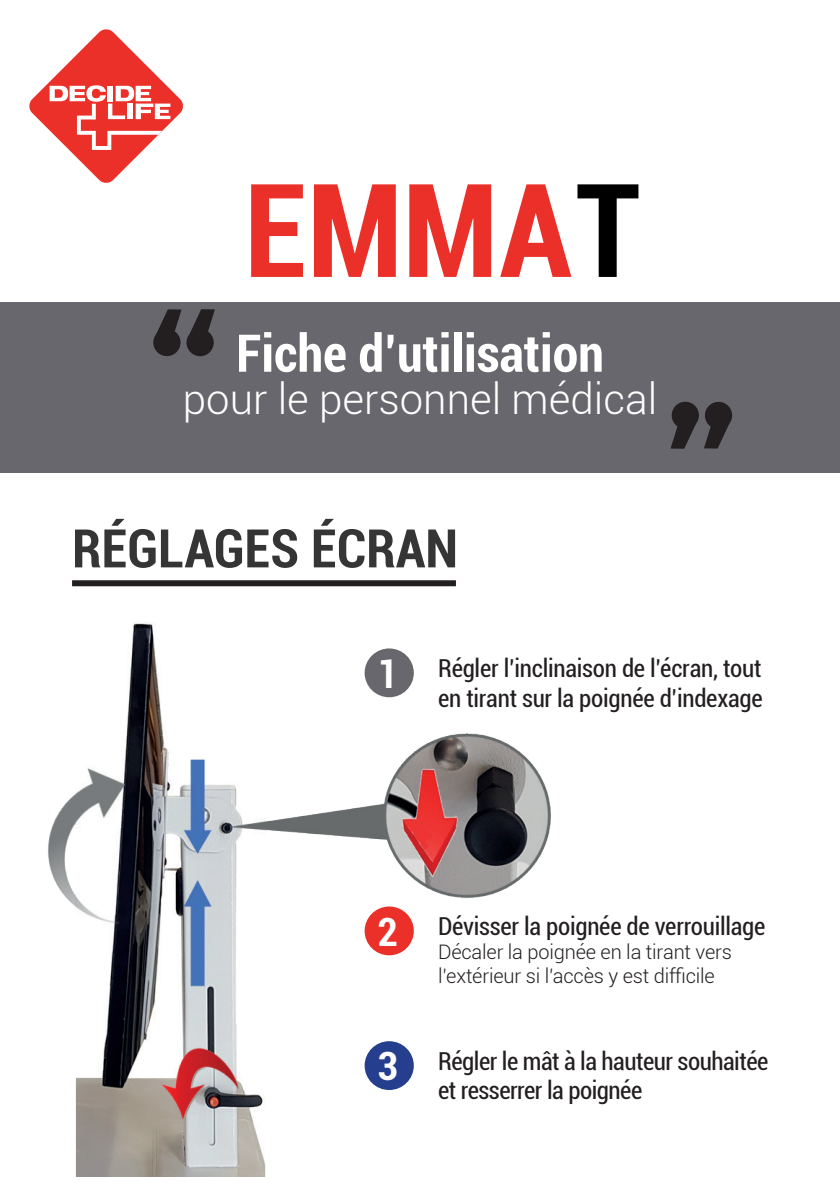
<style>
.page{position:relative;width:840px;height:1191px;background:#fff}
.page>*{position:absolute;margin:0;border:0;box-sizing:border-box;transform-origin:0 0}
.t1{font:700 condensed 130.2px "Roboto";letter-spacing:.005em;color:#eb2f29}
.t2{font:700 condensed 53.2px "Roboto";color:#363536}
.t3{font:700 condensed 52px "Roboto";color:#fff}
.t4{font:300 42px "Roboto";color:#fff}
.t5{font:condensed 24.8px/29.6px "Roboto";letter-spacing:-.01em;color:#231f20;text-align:right}
.t6{font:300 20px/24px "Roboto";letter-spacing:-.01em;color:#231f20}
.s1{color:#000}
.s2{font-weight:700;font-size:39px;color:#fff}
</style>
<div class="page">
<div style="left:0;top:302px;width:839px;height:170px;background:#68676e"></div>
<div style="left:153px;top:329px;width:27px;height:27px;background:#231f20;border-radius:50%"></div>
<div style="left:186px;top:329px;width:28px;height:27px;background:#231f20;border-radius:50%"></div>
<svg style="left:156px;top:309px;width:25px;height:25px"></svg>
<svg style="left:189px;top:309px;width:26px;height:25px"></svg>
<div style="left:704px;top:402px;width:27px;height:27px;background:#231f20;border-radius:50%"></div>
<div style="left:671px;top:402px;width:27px;height:27px;background:#231f20;border-radius:50%"></div>
<svg style="left:704px;top:424px;width:24px;height:24px"></svg>
<svg style="left:670px;top:424px;width:25px;height:25px"></svg>
<div style="left:72px;top:580px;width:383px;height:6px;background:#231f20"></div>
<svg style="left:29px;top:29px;width:154px;height:154px"></svg>
<img style="left:48px;top:621px;width:502px;height:555px">
<div style="left:364px;top:648px;width:49px;height:49px;background:#68676e;border-radius:50%"></div>
<div style="left:364px;top:906px;width:49px;height:49px;background:#eb2f29;border-radius:50%"></div>
<div style="left:364px;top:1041px;width:49px;height:49px;background:#253f8e;border-radius:50%"></div>
<h1 class="t1" style="left:244px;top:139px;width:397px">EMMA<span class="s1">T</span></h1>
<h3 class="t3" style="left:236px;top:317px;width:369px">Fiche d’utilisation</h3>
<h3 class="t4" style="left:183px;top:370px;width:475px">pour le personnel médical</h3>
<h2 class="t2" style="left:72px;top:511px;width:387px">RÉGLAGES ÉCRAN</h2>
<p class="t5" style="left:377px;top:652px;width:386px"><span class="s2">1</span> Régler l’inclinaison de l’écran, tout en tirant sur la poignée d’indexage</p>
<p class="t5" style="left:377px;top:910px;width:389px"><span class="s2">2</span> Dévisser la poignée de verrouillage</p>
<p class="t6" style="left:438px;top:939px;width:295px">Décaler la poignée en la tirant vers l’extérieur si l’accès y est difficile</p>
<p class="t5" style="left:438px;top:1045px;width:331px;text-align:left;text-indent:-61px"><span class="s2">3</span> Régler le mât à la hauteur souhaitée et resserrer la poignée</p>
</div>
